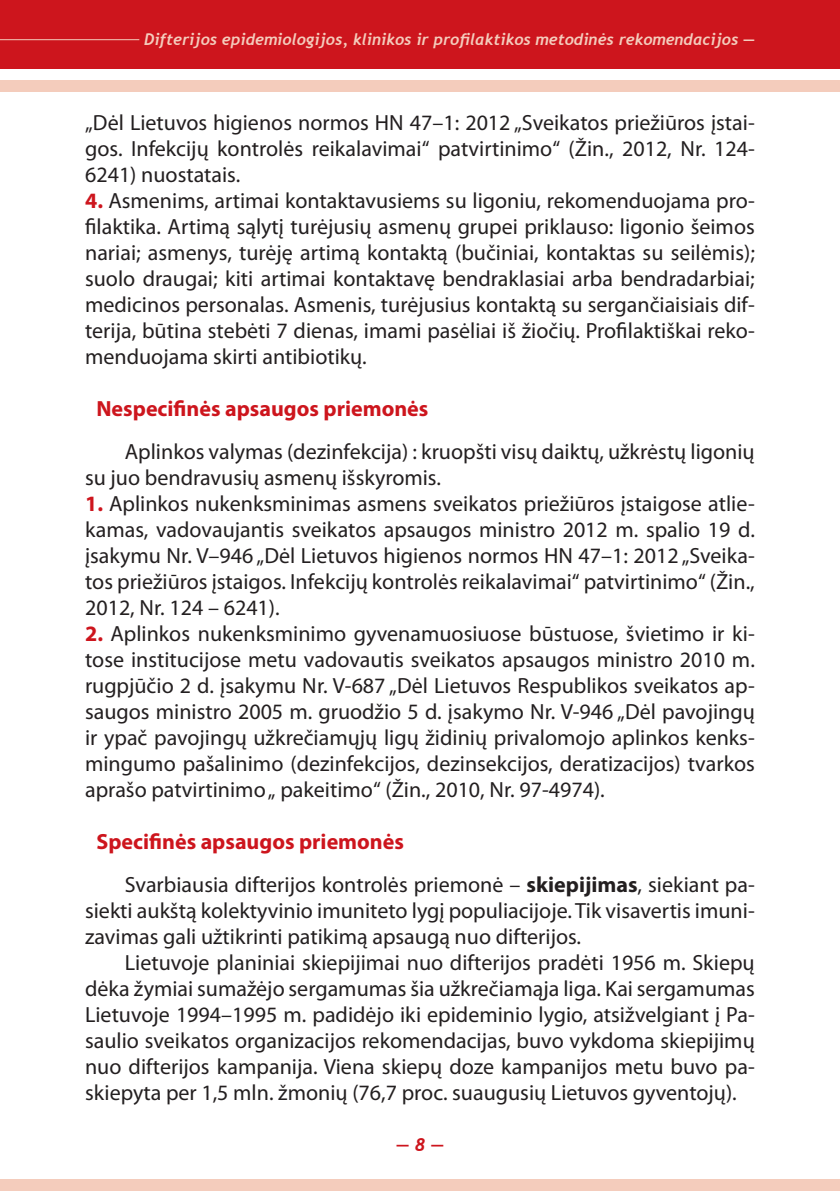
<style>
.page{position:relative;width:840px;height:1191px;background:#fff}
.page>*{position:absolute;margin:0;border:0;box-sizing:border-box;transform-origin:0 0}
.t1{font:22px/26px "Myriad Pro";color:#231f20;text-align:justify}
.t2{font:700 22px "Myriad Pro";color:#cd151d}
.t3{font:italic 700 18px "Trebuchet";color:#cd151d}
.t4{font:italic 700 16px "Trebuchet";color:#f4ccbc}
.s1{font-weight:700;color:#cd151d}
.s2{font-weight:700}
</style>
<div class="page">
<div style="left:0;top:0;width:839px;height:69px;background:#cd151d"></div>
<div style="left:0;top:80px;width:839px;height:11px;background:#f4ccbc"></div>
<div style="left:0;top:1179px;width:839px;height:12px;background:#f4ccbc"></div>
<hr style="left:0;top:39px;width:139px;height:1px;background:#f4ccbc">
<p class="t4" style="left:144px;top:29px;width:612px">Difterijos epidemiologijos, klinikos ir profilaktikos metodinės rekomendacijos —</p>
<p class="t1" style="left:85px;top:109px;width:670px">„Dėl Lietuvos higienos normos HN 47–1: 2012 „Sveikatos priežiūros įstai&shy;gos. Infekcijų kontrolės reikalavimai“ patvirtinimo“ (Žin., 2012, Nr. 124- 6241) nuostatais.</p>
<p class="t1" style="left:85px;top:187px;width:671px"><span class="s1">4.</span> Asmenims, artimai kontaktavusiems su ligoniu, rekomenduojama pro&shy;filaktika. Artimą sąlytį turėjusių asmenų grupei priklauso: ligonio šeimos nariai; asmenys, turėję artimą kontaktą (bučiniai, kontaktas su seilėmis); suolo draugai; kiti artimai kontaktavę bendraklasiai arba bendradarbiai; medicinos personalas. Asmenis, turėjusius kontaktą su sergančiaisiais dif&shy;terija, būtina stebėti 7 dienas, imami pasėliai iš žiočių. Profilaktiškai reko&shy;menduojama skirti antibiotikų.</p>
<p class="t2" style="left:96px;top:394px;width:333px">Nespecifinės apsaugos priemonės</p>
<p class="t1" style="left:85px;top:438px;width:670px;text-indent:40px">Aplinkos valymas (dezinfekcija) : kruopšti visų daiktų, užkrėstų ligonių su juo bendravusių asmenų išskyromis.</p>
<p class="t1" style="left:85px;top:490px;width:671px"><span class="s1">1.</span> Aplinkos nukenksminimas asmens sveikatos priežiūros įstaigose atlie&shy;kamas, vadovaujantis sveikatos apsaugos ministro 2012 m. spalio 19 d. įsakymu Nr. V–946 „Dėl Lietuvos higienos normos HN 47–1: 2012 „Sveika&shy;tos priežiūros įstaigos. Infekcijų kontrolės reikalavimai“ patvirtinimo“ (Žin., 2012, Nr. 124 – 6241).</p>
<p class="t1" style="left:85px;top:620px;width:671px"><span class="s1">2.</span> Aplinkos nukenksminimo gyvenamuosiuose būstuose, švietimo ir ki&shy;tose institucijose metu vadovautis sveikatos apsaugos ministro 2010 m. rugpjūčio 2 d. įsakymu Nr. V-687 „Dėl Lietuvos Respublikos sveikatos ap&shy;saugos ministro 2005 m. gruodžio 5 d. įsakymo Nr. V-946 „Dėl pavojingų ir ypač pavojingų užkrečiamųjų ligų židinių privalomojo aplinkos kenks&shy;mingumo pašalinimo (dezinfekcijos, dezinsekcijos, deratizacijos) tvarkos aprašo patvirtinimo „ pakeitimo“ (Žin., 2010, Nr. 97-4974).</p>
<p class="t1" style="left:125px;top:820px;width:631px;line-height:43px;text-indent:-28px"><span class="s1">Specifinės apsaugos priemonės<br></span>Svarbiausia difterijos kontrolės priemonė – <span class="s2">skiepijimas</span>, siekiant pa-</p>
<p class="t1" style="left:85px;top:897px;width:670px">siekti aukštą kolektyvinio imuniteto lygį populiacijoje. Tik visavertis imuni&shy;zavimas gali užtikrinti patikimą apsaugą nuo difterijos.</p>
<p class="t1" style="left:85px;top:949px;width:671px;text-indent:40px">Lietuvoje planiniai skiepijimai nuo difterijos pradėti 1956 m. Skiepų dėka žymiai sumažėjo sergamumas šia užkrečiamąja liga. Kai sergamumas Lietuvoje 1994–1995 m. padidėjo iki epideminio lygio, atsižvelgiant į Pa&shy;saulio sveikatos organizacijos rekomendacijas, buvo vykdoma skiepijimų nuo difterijos kampanija. Viena skiepų doze kampanijos metu buvo pa&shy;skiepyta per 1,5 mln. žmonių (76,7 proc. suaugusių Lietuvos gyventojų).</p>
<p class="t3" style="left:396px;top:1133px;width:49px">— 8 —</p>
</div>
